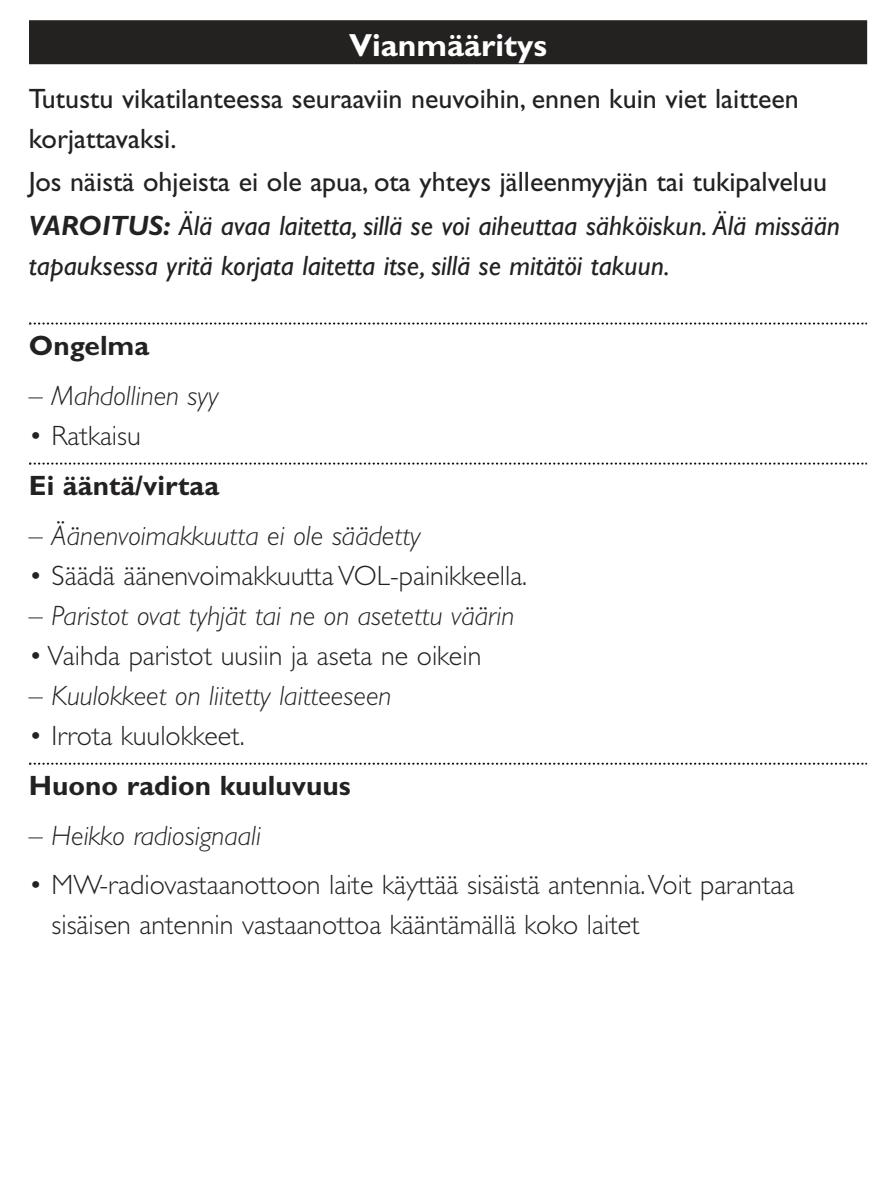
<style>
.page{position:relative;width:877px;height:1191px;background:#fff}
.page>*{position:absolute;margin:0;border:0;box-sizing:border-box;transform-origin:0 0}
.t1{font:700 32px "Gill Alt One";color:#fff}
.t2{font:300 28px/40px "Gill Alt One";color:#242121}
.t3{font:28px/40px "Gill Alt One";color:#242121}
.t4{font:italic 300 28px "Gill Alt One";color:#242121}
.t5{font:italic 28px "Gill Alt One";color:#242121}
.t6{font:700 28px "Gill Alt One";color:#242121}
.s1{font-weight:700;font-style:italic}
.s2{font-style:italic}
</style>
<div class="page">
<hr style="left:0;top:191px;width:1px;height:44px;background:#f0f0f0">
<hr style="left:36px;top:184px;width:1px;height:44px;background:#f0f0f0">
<hr style="left:0;top:20px;width:1px;height:44px;background:#242121">
<div style="left:29px;top:20px;width:838px;height:44px;background:#242121"></div>
<svg style="left:29px;top:322px;width:838px;height:2px"></svg>
<svg style="left:29px;top:462px;width:838px;height:2px"></svg>
<svg style="left:29px;top:762px;width:838px;height:2px"></svg>
<hr style="left:876px;top:20px;width:1px;height:44px;background:#242121">
<p class="t1" style="left:349px;top:26px;width:199px">Vianmääritys</p>
<p class="t3" style="left:29px;top:78px;width:771px">Tutustu vikatilanteessa seuraaviin neuvoihin, ennen kuin viet laitteen korjattavaksi.</p>
<p class="t3" style="left:29px;top:160px;width:812px;line-height:43.6px">Jos näistä ohjeista ei ole apua, ota yhteys jälleenmyyjän tai tukipalveluu<br><span class="s1">VAROITUS:</span> <span class="s2">Älä avaa laitetta, sillä se voi aiheuttaa sähköiskun. Älä missään</span></p>
<p class="t5" style="left:29px;top:249px;width:642px">tapauksessa yritä korjata laitetta itse, sillä se mitätöi takuun.</p>
<p class="t6" style="left:29px;top:329px;width:122px">Ongelma</p>
<p class="t4" style="left:29px;top:379px;width:191px">– Mahdollinen syy</p>
<p class="t2" style="left:29px;top:415px;width:113px">• Ratkaisu</p>
<p class="t6" style="left:29px;top:469px;width:192px">Ei ääntä/virtaa</p>
<p class="t4" style="left:29px;top:519px;width:393px">– Äänenvoimakkuutta ei ole säädetty</p>
<p class="t2" style="left:29px;top:555px;width:499px">• Säädä äänenvoimakkuutta VOL-painikkeella.</p>
<p class="t4" style="left:29px;top:599px;width:487px">– Paristot ovat tyhjät tai ne on asetettu väärin</p>
<p class="t2" style="left:29px;top:635px;width:454px">• Vaihda paristot uusiin ja aseta ne oikein</p>
<p class="t4" style="left:29px;top:679px;width:364px">– Kuulokkeet on liitetty laitteeseen</p>
<p class="t2" style="left:29px;top:715px;width:217px">• Irrota kuulokkeet.</p>
<p class="t6" style="left:29px;top:769px;width:323px">Huono radion kuuluvuus</p>
<p class="t4" style="left:29px;top:819px;width:234px">– Heikko radiosignaali</p>
<p class="t2" style="left:51px;top:864px;width:744px;text-indent:-23px">• MW-radiovastaanottoon laite käyttää sisäistä antennia.Voit parantaa sisäisen antennin vastaanottoa kääntämällä koko laitet</p>
</div>
